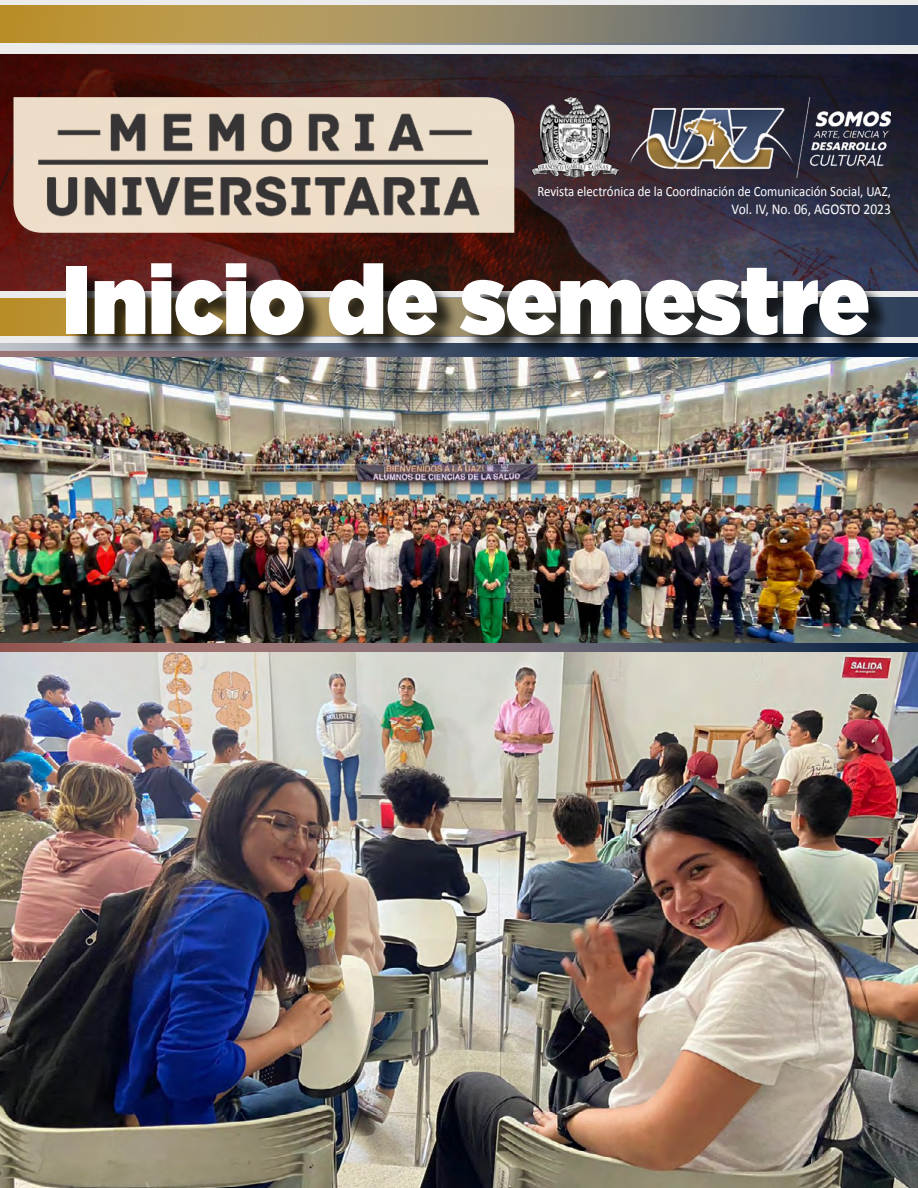
<style>
.page{position:relative;width:918px;height:1188px;background:#fff}
.page>*{position:absolute;margin:0;border:0;box-sizing:border-box;transform-origin:0 0}
.t1{font:900 96.75px "Gotham";letter-spacing:-.005em;color:#fff;scale:.9 1}
.t2{font:15px "Calibri";color:#fff;scale:.9 1}
.t3{font:14.25px "Calibri";color:#fff;scale:.9 1}
</style>
<div class="page">
<img style="left:0;top:54px;width:918px;height:237px">
<div style="left:0;top:5px;width:918px;height:40px;background:linear-gradient(to right,#f1f0ef,#2d3f5a)"></div>
<svg style="left:0;top:5px;width:918px;height:38px;background:#8e815d"></svg>
<svg style="left:0;top:298px;width:918px;height:37px;background:#927939"></svg>
<img style="left:624px;top:98px;width:267px;height:79px">
<img style="left:531px;top:98px;width:87px;height:79px">
<div style="left:14px;top:97px;width:500px;height:136px;background:#ecddc8"></div>
<img style="left:39px;top:111px;width:449px;height:109px">
<img style="left:0;top:652px;width:918px;height:536px">
<img style="left:0;top:357px;width:918px;height:285px">
<div style="left:69px;top:266px;width:822px;height:92px;background:#000;opacity:.75"></div>
<p class="t3" style="left:537px;top:182px;width:394px">Revista electrónica de la Coordinación de Comunicación Social, UAZ,</p>
<p class="t2" style="left:732px;top:199px;width:179px">Vol. IV, No. 06, AGOSTO 2023</p>
<h1 class="t1" style="left:63px;top:230px;width:898px">Inicio de semestre</h1>
</div>
